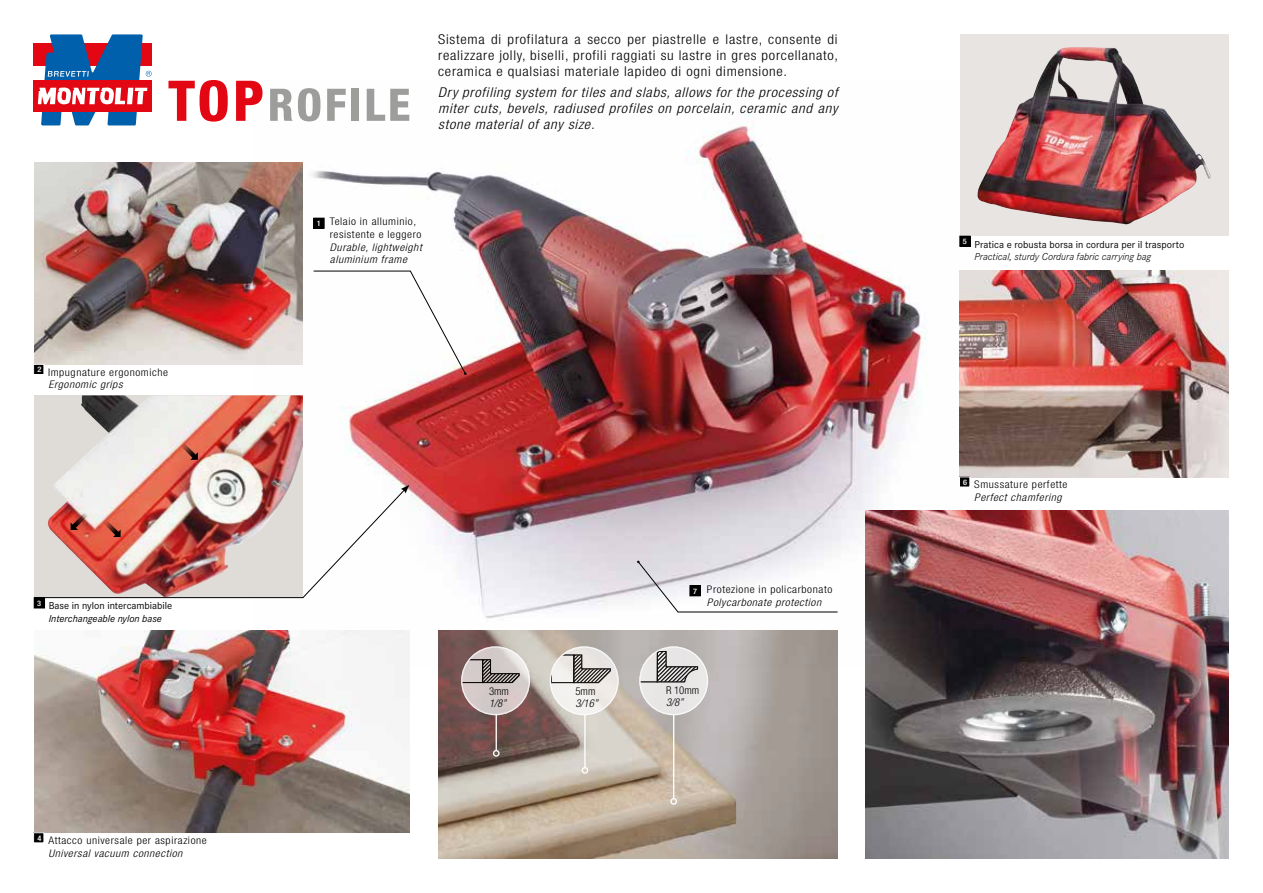
<style>
.page{position:relative;width:1263px;height:893px;background:#fff}
.page>*{position:absolute;margin:0;border:0;box-sizing:border-box;transform-origin:0 0}
.t1{font:300 condensed 13.5px/16.2px "Helvetica Neue LT Std";letter-spacing:.05em;color:#000;text-align:justify;scale:1.1 1}
.t2{font:italic 300 condensed 13.5px/16.2px "Helvetica Neue LT Std";letter-spacing:.05em;color:#000;text-align:justify;scale:1.1 1}
.t3{font:italic 300 condensed 10.8px "Helvetica Neue LT Std";color:#000}
.t4{font:300 condensed 10.8px "Helvetica Neue LT Std";color:#000}
.t5{font:300 condensed 10.5px/12.6px "Helvetica Neue LT Std";letter-spacing:.05em;color:#000;scale:1.1 1}
.t6{font:10.5px/12.6px "Corporate S";color:#000}
.t7{font:italic 300 condensed 10.5px/12.6px "Helvetica Neue LT Std";letter-spacing:.05em;color:#000;scale:1.1 1}
.t8{font:italic 10.5px "Corporate S Pro";color:#000}
.t9{font:500 condensed 7.5px "Helvetica Neue LT Std";color:#fff;scale:1.1 1}
.s1{font-style:italic}
.s2{font-weight:300;font-style:italic}
</style>
<div class="page">
<img style="left:438px;top:669px;width:399px;height:190px">
<div style="left:550px;top:647px;width:68px;height:68px;background:#f2f1ee;border-radius:50%"></div>
<img style="left:253px;top:88px;width:722px;height:581px">
<img style="left:34px;top:163px;width:269px;height:201px">
<div style="left:960px;top:34px;width:268px;height:202px;background:#e7e4e2"></div>
<img style="left:34px;top:631px;width:375px;height:201px">
<div style="left:34px;top:364px;width:10px;height:10px;background:#000"></div>
<div style="left:33px;top:364px;width:11px;height:11px;border:1px solid #fff"></div>
<div style="left:34px;top:833px;width:10px;height:10px;background:#000"></div>
<div style="left:33px;top:832px;width:11px;height:11px;border:1px solid #fff"></div>
<img style="left:960px;top:271px;width:269px;height:206px">
<div style="left:959px;top:477px;width:11px;height:10px;background:#000"></div>
<div style="left:959px;top:477px;width:11px;height:10px;border:1px solid #fff"></div>
<svg style="left:637px;top:561px;width:201px;height:51px"></svg>
<div style="left:690px;top:586px;width:10px;height:10px;background:#000"></div>
<div style="left:690px;top:585px;width:10px;height:11px;border:1px solid #000"></div>
<svg style="left:313px;top:271px;width:153px;height:104px"></svg>
<div style="left:960px;top:236px;width:10px;height:10px;background:#000"></div>
<div style="left:960px;top:236px;width:10px;height:11px;border:1px solid #000"></div>
<div style="left:314px;top:218px;width:10px;height:10px;background:#000"></div>
<img style="left:865px;top:511px;width:363px;height:348px">
<div style="left:34px;top:395px;width:269px;height:202px;background:#dfdcd8"></div>
<img style="left:54px;top:395px;width:249px;height:90px">
<div style="left:34px;top:598px;width:11px;height:10px;background:#000"></div>
<img style="left:977px;top:47px;width:234px;height:178px">
<svg style="left:168px;top:80px;width:60px;height:42px"></svg>
<svg style="left:236px;top:81px;width:26px;height:40px"></svg>
<svg style="left:270px;top:88px;width:50px;height:33px"></svg>
<svg style="left:327px;top:89px;width:19px;height:32px"></svg>
<div style="left:352px;top:89px;width:7px;height:32px;background:#9d9d9c"></div>
<svg style="left:367px;top:89px;width:42px;height:32px"></svg>
<svg style="left:178px;top:440px;width:20px;height:20px"></svg>
<img style="left:34px;top:485px;width:375px;height:113px">
<hr style="left:584px;top:714px;width:2px;height:54px;background:#fff">
<div style="left:582px;top:767px;width:6px;height:7px;border:1px solid #fff;border-radius:50%"></div>
<div style="left:640px;top:647px;width:67px;height:68px;background:#e8e6e5;border-radius:50%"></div>
<svg style="left:640px;top:651px;width:58px;height:31px"></svg>
<div style="left:639px;top:646px;width:69px;height:69px;border:1px solid #fff;border-radius:50%"></div>
<hr style="left:673px;top:714px;width:1px;height:85px;background:#fff">
<div style="left:670px;top:798px;width:7px;height:7px;border:1px solid #fff;border-radius:50%"></div>
<svg style="left:462px;top:647px;width:67px;height:68px;background:#d6cdcc"></svg>
<hr style="left:496px;top:714px;width:1px;height:37px;background:#fff">
<div style="left:493px;top:750px;width:7px;height:7px;border:1px solid #fff;border-radius:50%"></div>
<svg style="left:462px;top:659px;width:58px;height:24px"></svg>
<div style="left:461px;top:646px;width:69px;height:69px;border:1px solid #fff;border-radius:50%"></div>
<svg style="left:550px;top:654px;width:61px;height:29px"></svg>
<div style="left:551px;top:655px;width:23px;height:28px;border:1px solid #000"></div>
<div style="left:550px;top:646px;width:69px;height:69px;border:1px solid #fff;border-radius:50%"></div>
<div style="left:33px;top:44px;width:119px;height:22px;background:#e30613"></div>
<div style="left:33px;top:80px;width:119px;height:32px;background:#e30613"></div>
<svg style="left:38px;top:34px;width:114px;height:91px"></svg>
<p class="t5" style="left:48px;top:366px;width:110px;text-indent:-11px"><sup>2</sup> Impugnature ergonomiche<br><span class="s1">Ergonomic grips</span></p>
<p class="t6" style="left:37px;top:599px;width:136px"><sup>3</sup> Base in nylon intercambiabile</p>
<p class="t8" style="left:49px;top:611px;width:115px">Interchangeable nylon base</p>
<p class="t5" style="left:48px;top:834px;width:146px;text-indent:-11px"><sup>4</sup> Attacco universale per aspirazione<br><span class="s1">Universal vacuum connection</span></p>
<p class="t1" style="left:438px;top:31px;width:365px">Sistema di profilatura a secco per piastrelle e lastre, consente di realizzare jolly, biselli, profili raggiati su lastre in gres porcellanato, ceramica e qualsiasi materiale lapideo di ogni dimensione.</p>
<p class="t2" style="left:438px;top:84px;width:365px">Dry profiling system for tiles and slabs, allows for the processing of miter cuts, bevels, radiused profiles on porcelain, ceramic and any stone material of any size.</p>
<p class="t9" style="left:317px;top:219px;width:5px">1</p>
<p class="t5" style="left:330px;top:215px;width:85px">Telaio in alluminio, resistente e leggero</p>
<p class="t7" style="left:330px;top:241px;width:85px">Durable, lightweight aluminium frame</p>
<p class="t4" style="left:489px;top:685px;width:22px">3mm</p>
<p class="t3" style="left:489px;top:697px;width:19px">1/8”</p>
<p class="t4" style="left:575px;top:685px;width:22px">5mm</p>
<p class="t3" style="left:575px;top:697px;width:24px">3/16”</p>
<p class="t9" style="left:693px;top:586px;width:5px">7</p>
<p class="t5" style="left:707px;top:583px;width:115px">Protezione in policarbonato</p>
<p class="t7" style="left:707px;top:596px;width:105px">Polycarbonate protection</p>
<p class="t4" style="left:666px;top:684px;width:35px">R 10mm</p>
<p class="t3" style="left:666px;top:696px;width:19px">3/8”</p>
<p class="t6" style="left:975px;top:238px;width:211px;text-indent:-12px"><sup>5</sup> Pratica e robusta borsa in cordura per il trasporto<br><span class="s2">Practical, sturdy Cordura fabric carrying bag</span></p>
<p class="t5" style="left:963px;top:478px;width:96px;text-align:center"><sup>6</sup> Smussature perfette<br><span class="s1">Perfect chamfering</span></p>
</div>
